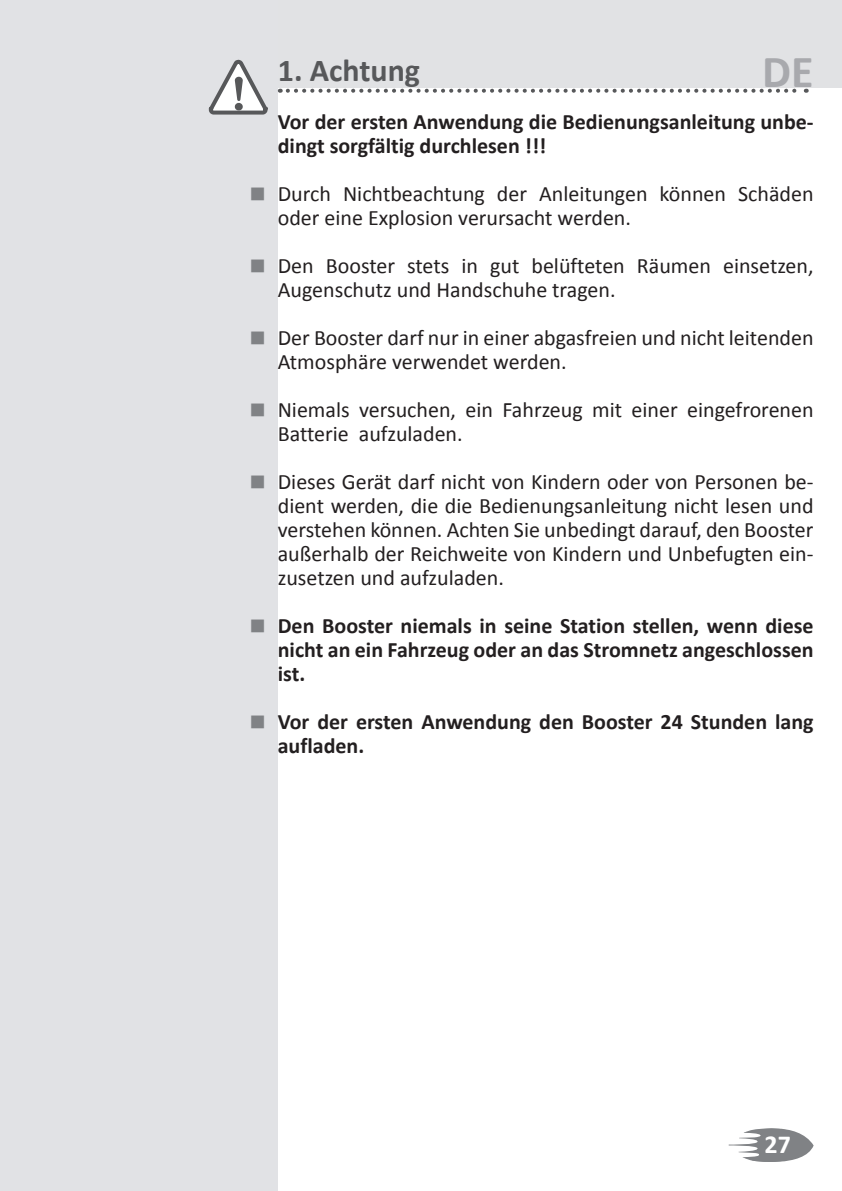
<style>
.page{position:relative;width:842px;height:1191px;background:#fff}
.page>*{position:absolute;margin:0;border:0;box-sizing:border-box;transform-origin:0 0}
.t1{font:700 46px "Calibri";color:#a8a9ad}
.t2{font:700 32px "Calibri";color:#57585a}
.t3{font:700 26px "Calibri";color:#fff}
.t4{font:22px/24px "Calibri";color:#231f20}
.t5{font:700 22px/24px "Calibri";color:#231f20}
.t6{font:22px "Wingdings";color:#808285}
</style>
<div class="page">
<svg style="left:729px;top:1128px;width:85px;height:34px"></svg>
<div style="left:0;top:0;width:842px;height:88px;background:#e1e2e4"></div>
<div style="left:0;top:0;width:278px;height:1191px;background:#e1e2e5"></div>
<svg style="left:288px;top:89px;width:519px;height:4px"></svg>
<svg style="left:208px;top:59px;width:60px;height:56px"></svg>
<p class="t6" style="left:249px;top:182px;width:18px">■</p>
<p class="t6" style="left:249px;top:254px;width:18px">■</p>
<p class="t6" style="left:249px;top:326px;width:18px">■</p>
<p class="t6" style="left:249px;top:398px;width:18px">■</p>
<p class="t6" style="left:249px;top:470px;width:18px">■</p>
<p class="t6" style="left:249px;top:614px;width:18px">■</p>
<p class="t6" style="left:249px;top:710px;width:18px">■</p>
<h1 class="t1" style="left:762px;top:43px;width:53px">DE</h1>
<h2 class="t2" style="left:278px;top:50px;width:144px">1. Achtung</h2>
<p class="t5" style="left:278px;top:108px;width:537px">Vor der ersten Anwendung die Bedienungsanleitung unbe&shy;dingt sorgfältig durchlesen !!!</p>
<p class="t4" style="left:278px;top:180px;width:537px">Durch Nichtbeachtung der Anleitungen können Schäden oder eine Explosion verursacht werden.</p>
<p class="t4" style="left:278px;top:252px;width:537px">Den Booster stets in gut belüfteten Räumen einsetzen,<br>Augenschutz und Handschuhe tragen.</p>
<p class="t4" style="left:278px;top:324px;width:537px">Der Booster darf nur in einer abgasfreien und nicht leitenden<br>Atmosphäre verwendet werden.</p>
<p class="t4" style="left:278px;top:396px;width:537px">Niemals versuchen, ein Fahrzeug mit einer eingefrorenen<br>Batterie aufzuladen.</p>
<p class="t4" style="left:278px;top:468px;width:537px;text-align:justify">Dieses Gerät darf nicht von Kindern oder von Personen be&shy;dient werden, die die Bedienungsanleitung nicht lesen und verstehen können. Achten Sie unbedingt darauf, den Booster außerhalb der Reichweite von Kindern und Unbefugten ein&shy;zusetzen und aufzuladen.</p>
<p class="t5" style="left:278px;top:612px;width:537px;text-align:justify">Den Booster niemals in seine Station stellen, wenn diese nicht an ein Fahrzeug oder an das Stromnetz angeschlossen ist.</p>
<p class="t5" style="left:278px;top:708px;width:537px">Vor der ersten Anwendung den Booster 24 Stunden lang aufladen.</p>
<p class="t3" style="left:765px;top:1128px;width:28px">27</p>
</div>
